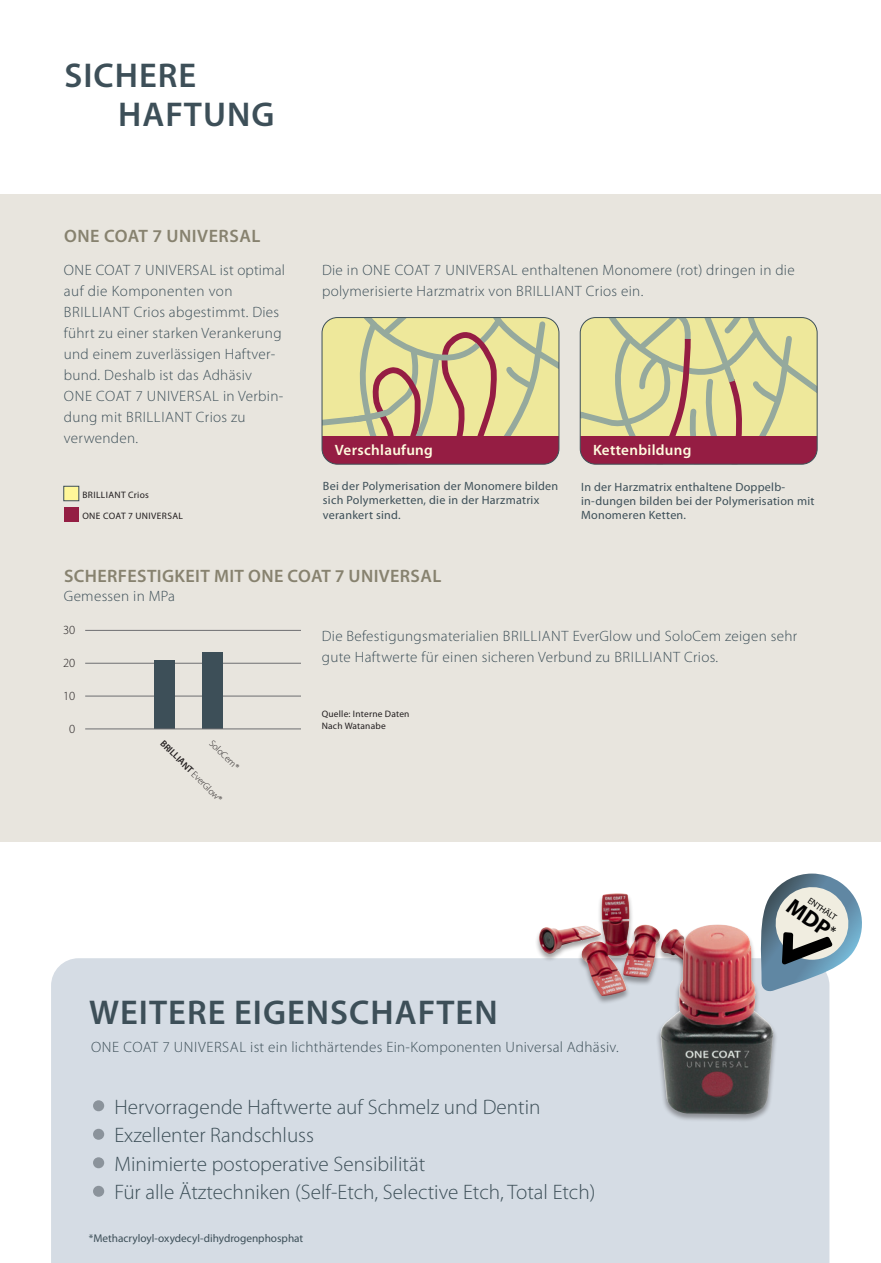
<style>
.page{position:relative;width:881px;height:1263px;background:#fff}
.page>*{position:absolute;margin:0;border:0;box-sizing:border-box;transform-origin:0 0}
.t1{font:600 34.5px/39px "Myriad Pro";letter-spacing:.03em;color:#3d4f58}
.t2{font:700 22.65px "Myriad Pro";color:#000}
.t3{font:300 21px "Myriad Pro";color:#3d4f58}
.t4{font:600 18px "Myriad Pro";letter-spacing:.02em;color:#87826f}
.t5{font:300 15px/21px "Myriad Pro";letter-spacing:.02em;color:#3d4f58}
.t6{font:600 15px "Myriad Pro";letter-spacing:.02em;color:#fffcdf}
.t7{font:300 12.45px "Myriad Pro";color:#231f20}
.t8{font:12px/14.2px "Myriad Pro";letter-spacing:.02em;color:#3d4f58}
.t9{font:11.25px "Myriad Pro";color:#3d4f58}
.t10{font:9.3px/11.7px "Myriad Pro";letter-spacing:.02em;color:#231f20}
.t11{font:9.3px "Myriad Pro";letter-spacing:.04em;color:#231f20}
.t12{font:600 9.3px "Myriad Pro";color:#231f20}
.t13{font:300 9.3px "Myriad Pro";color:#231f20}
.t14{font:8.7px "Myriad Pro";color:#000}
.s1{font-weight:300}
.s2{font-size:61.65px;color:#8b939b}
</style>
<div class="page">
<div style="left:0;top:194px;width:880px;height:648px;background:#e8e5de"></div>
<div style="left:51px;top:958px;width:778px;height:305px;background:#d5dce4"></div>
<hr style="left:85px;top:696px;width:215px;height:1px;background:#6d6e71">
<hr style="left:85px;top:663px;width:215px;height:1px;background:#6d6e71">
<hr style="left:85px;top:630px;width:215px;height:1px;background:#6d6e71">
<div style="left:202px;top:652px;width:21px;height:77px;background:#3d4f58"></div>
<div style="left:154px;top:660px;width:20px;height:69px;background:#3d4f58"></div>
<hr style="left:85px;top:729px;width:215px;height:1px;background:#6d6e71">
<div style="left:534px;top:893px;width:195px;height:112px;background:#231f20;opacity:.4"></div>
<img style="left:537px;top:893px;width:188px;height:103px">
<div style="left:655px;top:924px;width:122px;height:199px;background:#231f20;opacity:.4"></div>
<img style="left:659px;top:924px;width:114px;height:190px">
<svg style="left:322px;top:318px;width:236px;height:118px;background:#d9ce94"></svg>
<div style="left:322px;top:436px;width:236px;height:28px;background:#951d43"></div>
<div style="left:322px;top:317px;width:237px;height:147px;border:1px solid #3d4f58;border-radius:15px"></div>
<svg style="left:581px;top:318px;width:235px;height:118px;background:#dad598"></svg>
<div style="left:580px;top:436px;width:236px;height:28px;background:#951d43"></div>
<div style="left:579px;top:317px;width:238px;height:147px;border:1px solid #3d4f58;border-radius:15px"></div>
<div style="left:64px;top:508px;width:15px;height:14px;background:#941e43"></div>
<div style="left:63px;top:486px;width:16px;height:15px;background:#fff799;border:1px solid #3d4f58"></div>
<svg style="left:756px;top:873px;width:106px;height:120px"></svg>
<h1 class="t1" style="left:118px;top:57px;width:158px;text-indent:-54px">SICHERE<br>HAFTUNG</h1>
<p class="t4" style="left:64px;top:226px;width:198px">ONE COAT 7 UNIVERSAL</p>
<p class="t5" style="left:64px;top:260px;width:223px">ONE COAT 7 UNIVERSAL ist optimal auf die Komponenten von<br>BRILLIANT Crios abgestimmt. Dies führt zu einer starken Verankerung und einem zuverlässigen Haftver&shy;bund. Deshalb ist das Adhäsiv<br>ONE COAT 7 UNIVERSAL in Verbin&shy;dung mit BRILLIANT Crios zu verwenden.</p>
<p class="t11" style="left:82px;top:489px;width:68px">BRILLIANT Crios</p>
<p class="t11" style="left:82px;top:510px;width:102px">ONE COAT 7 UNIVERSAL</p>
<p class="t5" style="left:322px;top:260px;width:474px">Die in ONE COAT 7 UNIVERSAL enthaltenen Monomere (rot) dringen in die polymerisierte Harzmatrix von BRILLIANT Crios ein.</p>
<p class="t6" style="left:334px;top:442px;width:100px">Verschlaufung</p>
<p class="t6" style="left:592px;top:442px;width:100px">Kettenbildung</p>
<p class="t8" style="left:323px;top:479px;width:237px">Bei der Polymerisation der Monomere bilden sich Polymerketten, die in der Harzmatrix verankert sind.</p>
<p class="t8" style="left:581px;top:480px;width:235px">In der Harzmatrix enthaltene Doppelb&shy;in-dungen bilden bei der Polymerisation mit<br>Monomeren Ketten.</p>
<p class="t4" style="left:64px;top:566px;width:378px">SCHERFESTIGKEIT MIT ONE COAT 7 UNIVERSAL</p>
<p class="t5" style="left:64px;top:586px;width:113px">Gemessen in MPa</p>
<p class="t7" style="left:63px;top:623px;width:14px">30</p>
<p class="t7" style="left:63px;top:656px;width:14px">20</p>
<p class="t7" style="left:63px;top:689px;width:14px">10</p>
<p class="t7" style="left:69px;top:721px;width:8px">0</p>
<p class="t13" style="left:214px;top:738px;width:39px;rotate:45deg">SoloCem®</p>
<p class="t12" style="left:165px;top:738px;width:85px;rotate:45deg">BRILLIANT <span class="s1">EverGlow®</span></p>
<p class="t5" style="left:322px;top:625px;width:477px">Die Befestigungsmaterialien BRILLIANT EverGlow und SoloCem zeigen sehr gute Haftwerte für einen sicheren Verbund zu BRILLIANT Crios.</p>
<p class="t10" style="left:322px;top:709px;width:89px">Quelle: Interne Daten<br>Nach Watanabe</p>
<h1 class="t1" style="left:89px;top:993px;width:410px">WEITERE EIGENSCHAFTEN</h1>
<p class="t5" style="left:91px;top:1037px;width:529px">ONE COAT 7 UNIVERSAL ist ein lichthärtendes Ein-Komponenten Universal Adhäsiv.</p>
<h3 class="t3" style="left:91px;top:1095px;width:451px"><span class="s2">•</span> Hervorragende Haftwerte auf Schmelz und Dentin</h3>
<h3 class="t3" style="left:91px;top:1124px;width:225px"><span class="s2">•</span> Exzellenter Randschluss</h3>
<h3 class="t3" style="left:91px;top:1152px;width:336px"><span class="s2">•</span> Minimierte postoperative Sensibilität</h3>
<h3 class="t3" style="left:91px;top:1181px;width:506px"><span class="s2">•</span> Für alle Ätztechniken (Self-Etch, Selective Etch, Total Etch)</h3>
<p class="t9" style="left:89px;top:1232px;width:216px">*Methacryloyl-oxydecyl-dihydrogenphosphat</p>
<p class="t14" style="left:811px;top:895px;width:35px;rotate:35deg">ENTHÄLT</p>
<h2 class="t2" style="left:797px;top:892px;width:55px;rotate:35deg">MDP<sup>*</sup></h2>
</div>
